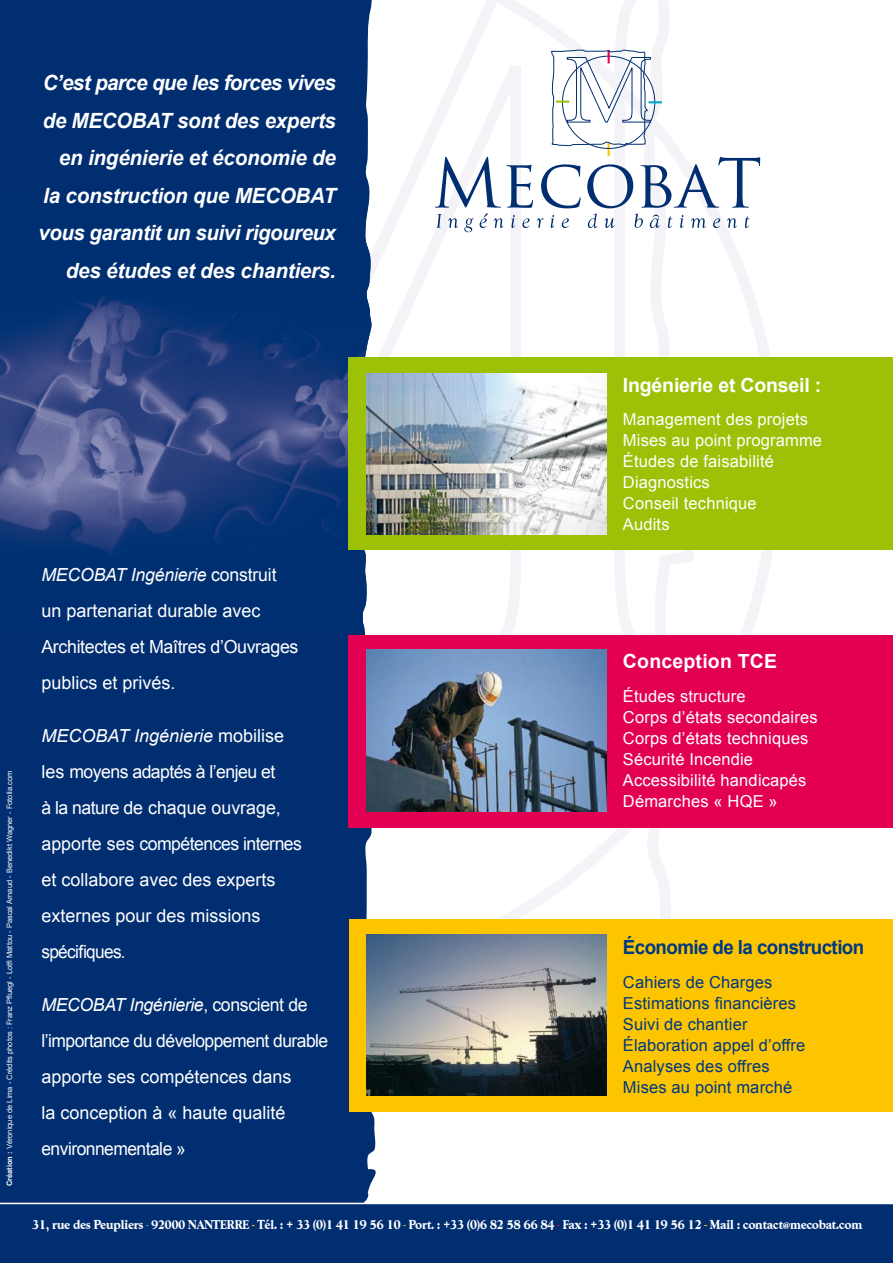
<style>
.page{position:relative;width:893px;height:1263px;background:#fff}
.page>*{position:absolute;margin:0;border:0;box-sizing:border-box;transform-origin:0 0}
.t1{font:italic 700 21px/37.5px "Arial";letter-spacing:-.01em;color:#fff;text-align:right}
.t2{font:700 19.5px "Arial";letter-spacing:-.03em;color:#003882;scale:.96 1}
.t3{font:700 19.5px "Arial";letter-spacing:-.01em;color:#fff}
.t4{font:700 19.5px "Arial";letter-spacing:.01em;color:#fff}
.t5{font:18px/36px "Arial";color:#fff}
.t6{font:18px/36px "Arial";letter-spacing:-.03em;color:#fff}
.t7{font:16.5px/21px "Arial";letter-spacing:.01em;color:#fff}
.t8{font:16.5px/21px "Arial";letter-spacing:.01em;color:#003882}
.t9{font:700 13.5px "Goudy T";letter-spacing:-.05em;color:#fff;scale:.9 1}
.t10{font:7.5px "Arial";color:#fff}
.s1{font-weight:700}
.s2{font-style:italic}
.s3{color:#00a8cb}
.s4{font-size:13.2px}
.s5{color:#fdc500}
.s6{color:#9dc106}
.s7{color:#e30053}
</style>
<div class="page">
<svg style="left:383px;top:0;width:310px;height:919px"></svg>
<div style="left:0;top:0;width:376px;height:1203px;background:#002e70"></div>
<img style="left:0;top:198px;width:383px;height:432px">
<div style="left:349px;top:357px;width:544px;height:193px;background:#9dc106"></div>
<div style="left:349px;top:635px;width:544px;height:193px;background:#e30053"></div>
<div style="left:349px;top:919px;width:544px;height:193px;background:#fdc500"></div>
<img style="left:366px;top:373px;width:240px;height:162px">
<img style="left:366px;top:649px;width:240px;height:162px">
<img style="left:366px;top:934px;width:240px;height:162px">
<div style="left:0;top:1204px;width:893px;height:59px;background:#002e70"></div>
<svg style="left:435px;top:49px;width:325px;height:183px"></svg>
<p class="t1" style="left:38px;top:65px;width:299px">C’est parce que les forces vives de MECOBAT sont des experts en ingénierie et économie de la construction que MECOBAT vous garantit un suivi rigoureux des études et des chantiers.</p>
<p class="t10" style="left:5px;top:1186px;width:417px;rotate:-90deg"><span class="s1">Création :</span> Véronique de Lima - Crédits photos : Franz Pfluegl - Lotfi Mattou - Pascal Arnaud - Benedikt Wagner - Fotolia.com</p>
<p class="t5" style="left:41px;top:557px;width:258px"><span class="s2">MECOBAT Ingénierie</span> construit un partenariat durable avec<br>Architectes et Maîtres d’Ouvrages publics et privés.</p>
<p class="t5" style="left:41px;top:718px;width:262px"><span class="s2">MECOBAT Ingénierie</span> mobilise les moyens adaptés à l’enjeu et<br>à la nature de chaque ouvrage, apporte ses compétences internes et collabore avec des experts externes pour des missions spécifiques.</p>
<p class="t6" style="left:41px;top:987px;width:288px"><span class="s2">MECOBAT Ingénierie</span>, conscient de l’importance du développement durable apporte ses compétences dans<br>la conception à « haute qualité environnementale »</p>
<p class="t3" style="left:623px;top:372px;width:200px">Ingénierie et Conseil :</p>
<p class="t7" style="left:623px;top:409px;width:201px">Management des projets<br>Mises au point programme<br>Études de faisabilité<br>Diagnostics<br>Conseil technique<br>Audits</p>
<p class="t4" style="left:623px;top:648px;width:156px">Conception TCE</p>
<p class="t7" style="left:623px;top:686px;width:196px">Études structure<br>Corps d’états secondaires<br>Corps d’états techniques<br>Sécurité Incendie<br>Accessibilité handicapés<br>Démarches « HQE »</p>
<p class="t2" style="left:623px;top:934px;width:253px">Économie de la construction</p>
<p class="t8" style="left:623px;top:972px;width:184px">Cahiers de Charges<br>Estimations financières<br>Suivi de chantier<br>Élaboration appel d’offre<br>Analyses des offres<br>Mises au point marché</p>
<p class="t9" style="left:32px;top:1216px;width:924px">31, rue des Peupliers <span class="s3">-</span> <span class="s4">92000 NANTERRE</span> <span class="s5">-</span> Tél. : + 33 (0)1 41 19 56 10 <span class="s6">-</span> Port. : +33 (0)6 82 58 66 84 <span class="s7">-</span> Fax : +33 (0)1 41 19 56 12 <span class="s5">-</span> Mail : contact@mecobat.com</p>
</div>
